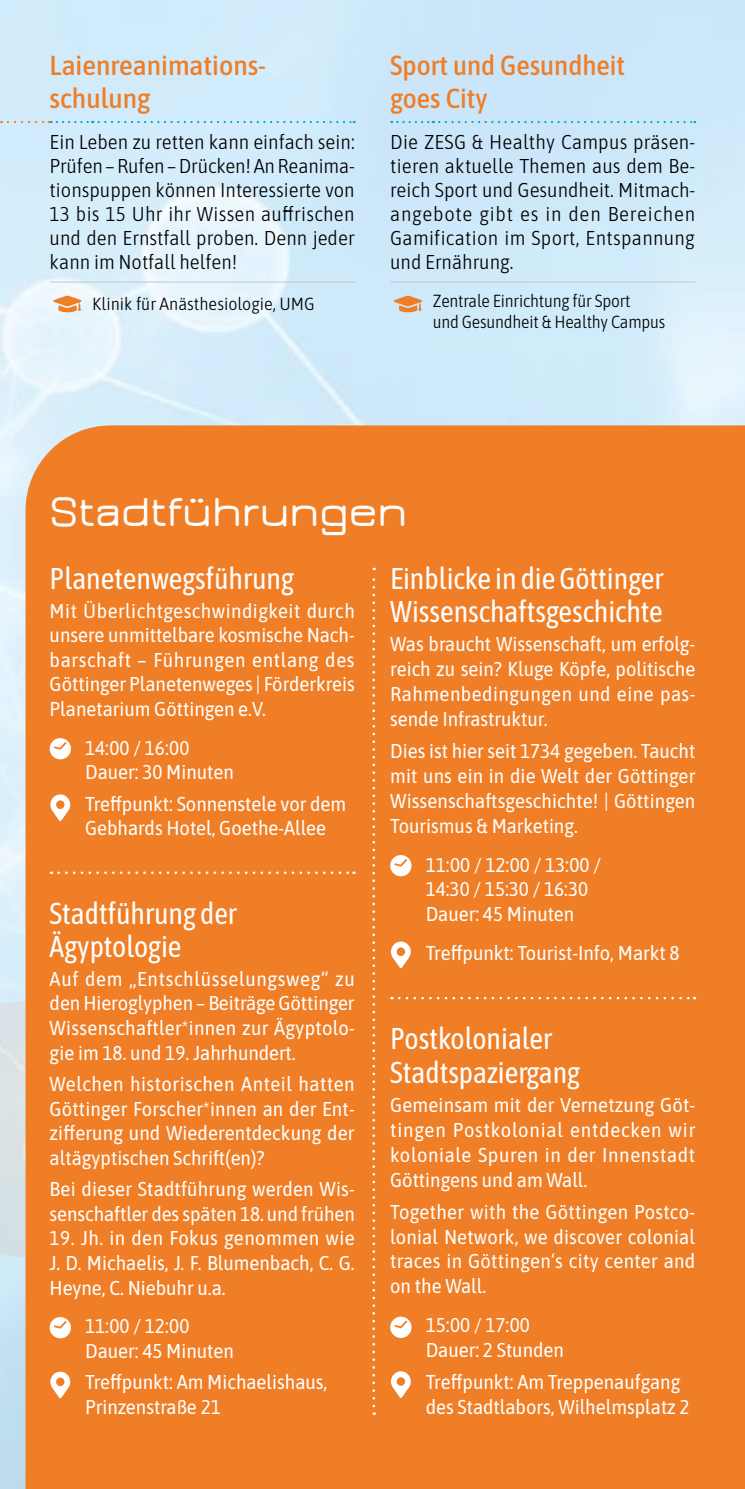
<style>
.page{position:relative;width:745px;height:1489px;background:#fff}
.page>*{position:absolute;margin:0;border:0;box-sizing:border-box;transform-origin:0 0}
.t1{font:600 45px "Jura";color:#fff}
.t2{font:30px/33.2px "Asap Condensed";color:#fff}
.t3{font:500 semi-condensed 27.5px/32.5px "Asap";color:#ef7e26}
.t4{font:semi-condensed 20px/24.5px "Asap";color:#fff;text-align:justify}
.t5{font:300 semi-condensed 20px/24px "Asap";color:#000;text-align:justify}
.t6{font:300 semi-condensed 17.5px/21px "Asap";letter-spacing:-.01em;color:#000}
</style>
<div class="page">
<img style="left:0;top:0;width:744px;height:935px">
<svg style="left:0;top:935px;width:26px;height:553px;background:#cfe1e9"></svg>
<div style="left:26px;top:425px;width:718px;height:1063px;background:#ef7e26"></div>
<svg style="left:58px;top:871px;width:296px;height:3px"></svg>
<svg style="left:399px;top:996px;width:295px;height:3px"></svg>
<svg style="left:50px;top:794px;width:20px;height:27px"></svg>
<svg style="left:390px;top:941px;width:20px;height:27px"></svg>
<svg style="left:50px;top:1371px;width:20px;height:27px"></svg>
<svg style="left:390px;top:1371px;width:20px;height:26px"></svg>
<hr style="left:50px;top:281px;width:42px;height:1px;background:#c6c6c6">
<hr style="left:92px;top:281px;width:262px;height:1px;background:#c6c6c6">
<svg style="left:8px;top:121px;width:346px;height:2px"></svg>
<svg style="left:53px;top:295px;width:29px;height:17px"></svg>
<hr style="left:390px;top:281px;width:42px;height:1px;background:#c6c6c6">
<hr style="left:432px;top:281px;width:262px;height:1px;background:#c6c6c6">
<svg style="left:391px;top:121px;width:42px;height:2px"></svg>
<svg style="left:439px;top:121px;width:255px;height:2px"></svg>
<svg style="left:393px;top:295px;width:29px;height:17px"></svg>
<svg style="left:372px;top:567px;width:3px;height:838px;background:#f29954"></svg>
<svg style="left:50px;top:738px;width:21px;height:21px"></svg>
<svg style="left:390px;top:855px;width:21px;height:21px"></svg>
<svg style="left:50px;top:1316px;width:21px;height:22px"></svg>
<svg style="left:390px;top:1316px;width:21px;height:21px"></svg>
<h3 class="t3" style="left:50px;top:48px;width:218px">Laienreanimations&shy;schulung</h3>
<p class="t5" style="left:50px;top:129px;width:306px">Ein Leben zu retten kann einfach sein:<br>Prüfen – Rufen – Drücken! An Reanima&shy;tionspuppen können Interessierte von 13 bis 15 Uhr ihr Wissen auffrischen und den Ernstfall proben. Denn jeder kann im Notfall helfen!</p>
<p class="t6" style="left:92px;top:292px;width:224px">Klinik für Anästhesiologie, UMG</p>
<h3 class="t3" style="left:390px;top:48px;width:236px">Sport und Gesundheit goes City</h3>
<p class="t5" style="left:390px;top:129px;width:306px">Die ZESG &amp; Healthy Campus präsen&shy;tieren aktuelle Themen aus dem Be&shy;reich Sport und Gesundheit. Mitmach&shy;angebote gibt es in den Bereichen Gamification im Sport, Entspannung und Ernährung.</p>
<p class="t6" style="left:432px;top:289px;width:234px">Zentrale Einrichtung für Sport<br>und Gesundheit &amp; Healthy Campus</p>
<h1 class="t1" style="left:50px;top:489px;width:359px">Stadtführungen</h1>
<h2 class="t2" style="left:50px;top:559px;width:246px">Planetenwegsführung</h2>
<p class="t4" style="left:50px;top:597px;width:306px">Mit Überlichtgeschwindigkeit durch unsere unmittelbare kosmische Nach&shy;barschaft – Führungen entlang des Göttinger Planetenweges | Förderkreis Planetarium Göttingen e.V.</p>
<p class="t4" style="left:85px;top:734px;width:150px">14:00 / 16:00<br>Dauer: 30 Minuten</p>
<p class="t4" style="left:85px;top:790px;width:262px">Treffpunkt: Sonnenstele vor dem<br>Gebhards Hotel, Goethe-Allee</p>
<h2 class="t2" style="left:50px;top:894px;width:188px">Stadtführung der<br>Ägyptologie</h2>
<p class="t4" style="left:50px;top:965px;width:306px">Auf dem „Entschlüsselungsweg“ zu den Hieroglyphen – Beiträge Göttinger Wissenschaftler*innen zur Ägyptolo&shy;gie im 18. und 19. Jahrhundert.</p>
<p class="t4" style="left:50px;top:1070px;width:306px">Welchen historischen Anteil hatten Göttinger Forscher*innen an der Ent&shy;zifferung und Wiederentdeckung der altägyptischen Schrift(en)?</p>
<p class="t4" style="left:50px;top:1175px;width:306px">Bei dieser Stadtführung werden Wis&shy;senschaftler des späten 18. und frühen</p>
<p class="t4" style="left:50px;top:1224px;width:306px">19. Jh. in den Fokus genommen wie J. D. Michaelis, J. F. Blumenbach, C. G.<br>Heyne, C. Niebuhr u.a.</p>
<p class="t4" style="left:85px;top:1312px;width:150px">11:00 / 12:00<br>Dauer: 45 Minuten</p>
<p class="t4" style="left:85px;top:1368px;width:243px">Treffpunkt: Am Michaelishaus,<br>Prinzenstraße 21</p>
<h2 class="t2" style="left:390px;top:559px;width:274px">Einblicke in die Göttinger<br>Wissenschaftsgeschichte</h2>
<p class="t4" style="left:390px;top:631px;width:306px">Was braucht Wissenschaft, um erfolg&shy;reich zu sein? Kluge Köpfe, politische Rahmenbedingungen und eine pas&shy;sende Infrastruktur.</p>
<p class="t4" style="left:390px;top:737px;width:306px">Dies ist hier seit 1734 gegeben. Taucht mit uns ein in die Welt der Göttinger Wissenschaftsgeschichte! | Göttingen Tourismus &amp; Marketing.</p>
<p class="t4" style="left:425px;top:851px;width:177px;text-align:left">11:00 / 12:00 / 13:00 /<br>14:30 / 15:30 / 16:30<br>Dauer: 45 Minuten</p>
<p class="t4" style="left:425px;top:939px;width:255px">Treffpunkt: Tourist-Info, Markt 8</p>
<h2 class="t2" style="left:390px;top:1020px;width:191px">Postkolonialer<br>Stadtspaziergang</h2>
<p class="t4" style="left:390px;top:1091px;width:306px">Gemeinsam mit der Vernetzung Göt&shy;tingen Postkolonial entdecken wir koloniale Spuren in der Innenstadt Göttingens und am Wall.</p>
<p class="t4" style="left:390px;top:1198px;width:306px">Together with the Göttingen Postco&shy;lonial Network, we discover colonial traces in Göttingen‘s city center and on the Wall.</p>
<p class="t4" style="left:425px;top:1311px;width:140px">15:00 / 17:00<br>Dauer: 2 Stunden</p>
<p class="t4" style="left:425px;top:1368px;width:265px">Treffpunkt: Am Treppenaufgang des Stadtlabors, Wilhelmsplatz 2</p>
</div>
